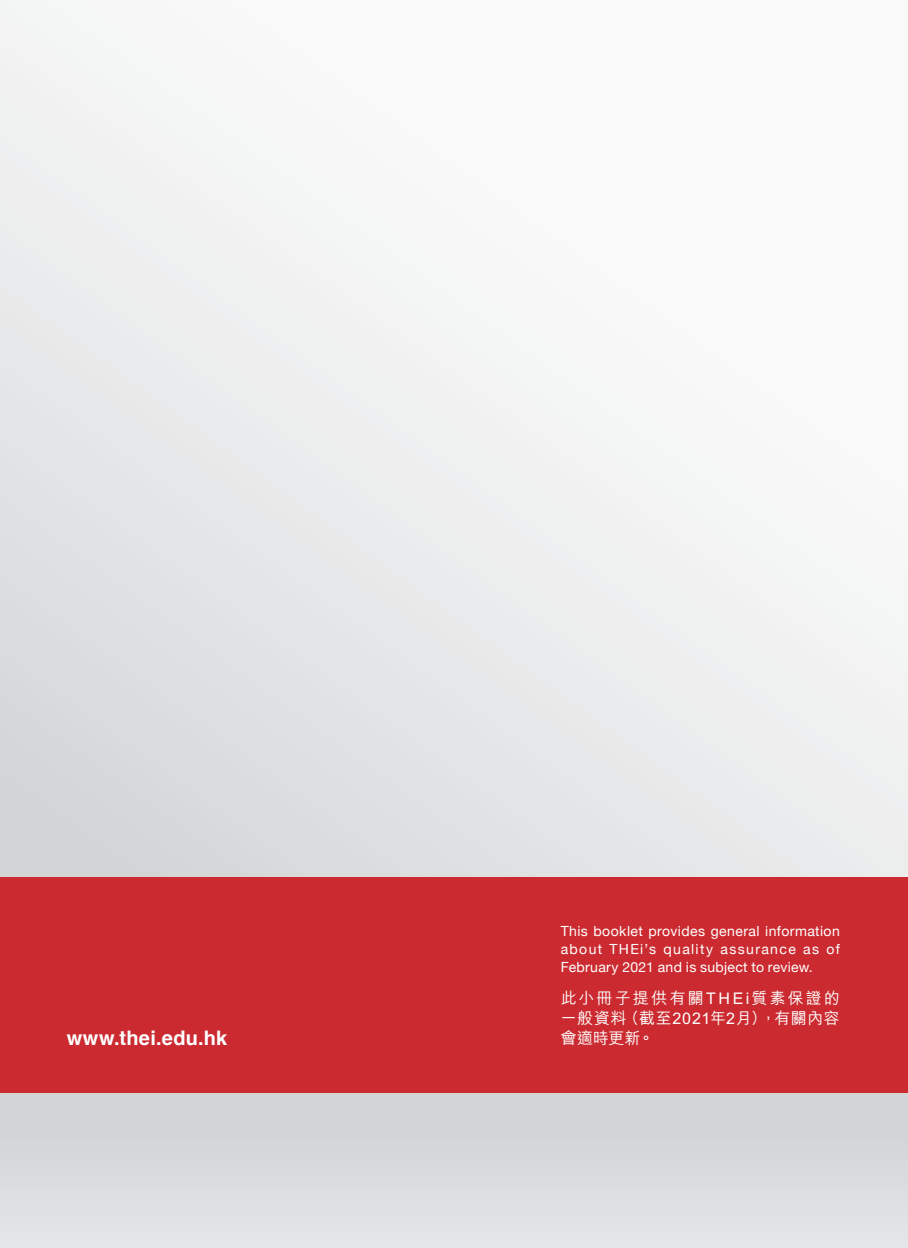
<style>
.page{position:relative;width:908px;height:1248px;background:#fff}
.page>*{position:absolute;margin:0;border:0;box-sizing:border-box;transform-origin:0 0}
.t1{font:700 20px "Helvetica";letter-spacing:.015em;color:#fff}
.t2{font:500 16px/20px "M Hei HK";letter-spacing:.11em;color:#fff}
.t3{font:500 16px "M Hei HK";letter-spacing:.06em;color:#fff}
.t4{font:14px/18px "Helvetica Neue";letter-spacing:.025em;color:#fff;text-align:justify}
</style>
<div class="page">
<div style="left:0;top:0;width:907px;height:892px;background:linear-gradient(to bottom,#fcfcfc,#dfe1e2)"></div>
<div style="left:0;top:877px;width:907px;height:232px;background:#cb2b30"></div>
<div style="left:0;top:1093px;width:907px;height:154px;background:#d9dadb"></div>
<p class="t4" style="left:560px;top:923px;width:280px">This booklet provides general information about THEi’s quality assurance as of February 2021 and is subject to review.</p>
<p class="t2" style="left:560px;top:986px;width:280px">此小冊子提供有關THEi質素保證的一般資料（截至2021年2月），有關內容</p>
<h1 class="t1" style="left:67px;top:1021px;width:162px">www.thei.edu.hk</h1>
<p class="t3" style="left:560px;top:1026px;width:95px">會適時更新。</p>
</div>
